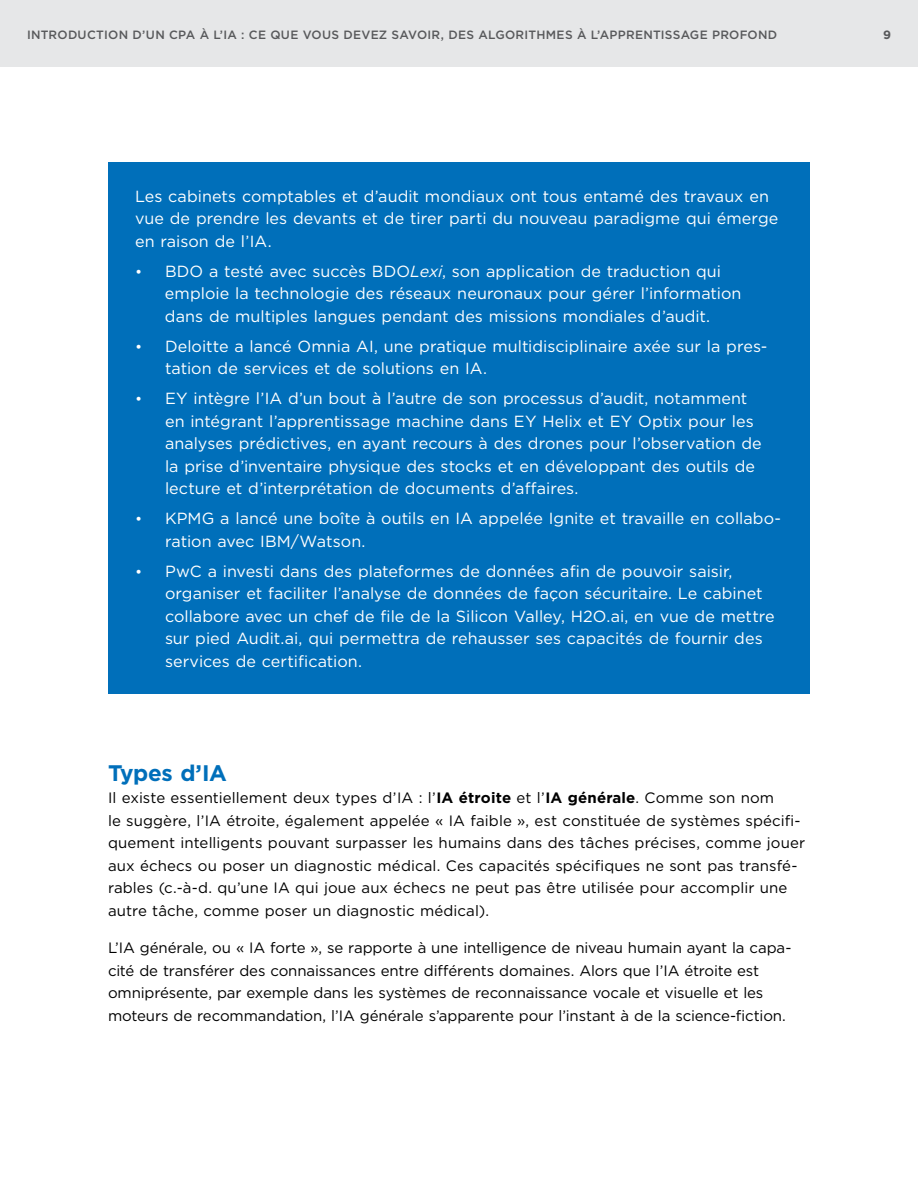
<style>
.page{position:relative;width:918px;height:1188px;background:#fff}
.page>*{position:absolute;margin:0;border:0;box-sizing:border-box;transform-origin:0 0}
.t1{font:700 22.5px "Gotham";letter-spacing:-.02em;color:#006fba}
.t2{font:16.2px/22.5px "Gotham";letter-spacing:.005em;color:#fff}
.t3{font:15px/22.5px "Gotham";color:#000}
.t4{font:500 12px "Gotham";letter-spacing:.02em;color:#58595b}
.t5{font:700 12px "Gotham";color:#58595b}
.s1{font-size:15px}
.s2{font-style:italic}
.s3{font-weight:700}
</style>
<div class="page">
<div style="left:108px;top:162px;width:702px;height:532px;background:#006fba"></div>
<div style="left:0;top:0;width:918px;height:68px;background:#e6e7e8"></div>
<p class="t4" style="left:27px;top:26px;width:752px">INTRODUCTION D’UN CPA À L’IA : CE QUE VOUS DEVEZ SAVOIR, DES ALGORITHMES À L’APPRENTISSAGE PROFOND</p>
<p class="t5" style="left:883px;top:26px;width:9px">9</p>
<p class="t2" style="left:135px;top:185px;width:645px">Les cabinets comptables et d’audit mondiaux ont tous entamé des travaux en vue de prendre les devants et de tirer parti du nouveau paradigme qui émerge en raison de l’IA.</p>
<p class="t2" style="left:165px;top:260px;width:578px;text-indent:-30px"><span class="s1">•</span> BDO a testé avec succès BDO<span class="s2">Lexi</span>, son application de traduction qui emploie la technologie des réseaux neuronaux pour gérer l’information dans de multiples langues pendant des missions mondiales d’audit.</p>
<p class="t2" style="left:165px;top:335px;width:604px;text-indent:-30px"><span class="s1">•</span> Deloitte a lancé Omnia AI, une pratique multidisciplinaire axée sur la pres&shy;tation de services et de solutions en IA.</p>
<p class="t2" style="left:165px;top:387px;width:598px;text-indent:-30px"><span class="s1">•</span> EY intègre l’IA d’un bout à l’autre de son processus d’audit, notamment en intégrant l’apprentissage machine dans EY Helix et EY Optix pour les analyses prédictives, en ayant recours à des drones pour l’observation de la prise d’inventaire physique des stocks et en développant des outils de lecture et d’interprétation de documents d’affaires.</p>
<p class="t2" style="left:165px;top:507px;width:618px;text-indent:-30px"><span class="s1">•</span> KPMG a lancé une boîte à outils en IA appelée Ignite et travaille en collabo&shy;ration avec IBM/Watson.</p>
<p class="t2" style="left:165px;top:560px;width:611px;text-indent:-30px"><span class="s1">•</span> PwC a investi dans des plateformes de données afin de pouvoir saisir, organiser et faciliter l’analyse de données de façon sécuritaire. Le cabinet collabore avec un chef de file de la Silicon Valley, H2O.ai, en vue de mettre sur pied Audit.ai, qui permettra de rehausser ses capacités de fournir des services de certification.</p>
<h2 class="t1" style="left:108px;top:758px;width:120px">Types d’IA</h2>
<p class="t3" style="left:108px;top:787px;width:699px">Il existe essentiellement deux types d’IA : l’<span class="s3">IA étroite</span> et l’<span class="s3">IA générale</span>. Comme son nom<br>le suggère, l’IA étroite, également appelée « IA faible », est constituée de systèmes spécifi&shy;quement intelligents pouvant surpasser les humains dans des tâches précises, comme jouer aux échecs ou poser un diagnostic médical. Ces capacités spécifiques ne sont pas transfé&shy;rables (c.-à-d. qu’une IA qui joue aux échecs ne peut pas être utilisée pour accomplir une autre tâche, comme poser un diagnostic médical).</p>
<p class="t3" style="left:108px;top:937px;width:685px">L’IA générale, ou « IA forte », se rapporte à une intelligence de niveau humain ayant la capa&shy;cité de transférer des connaissances entre différents domaines. Alors que l’IA étroite est omniprésente, par exemple dans les systèmes de reconnaissance vocale et visuelle et les moteurs de recommandation, l’IA générale s’apparente pour l’instant à de la science-fiction.</p>
</div>
